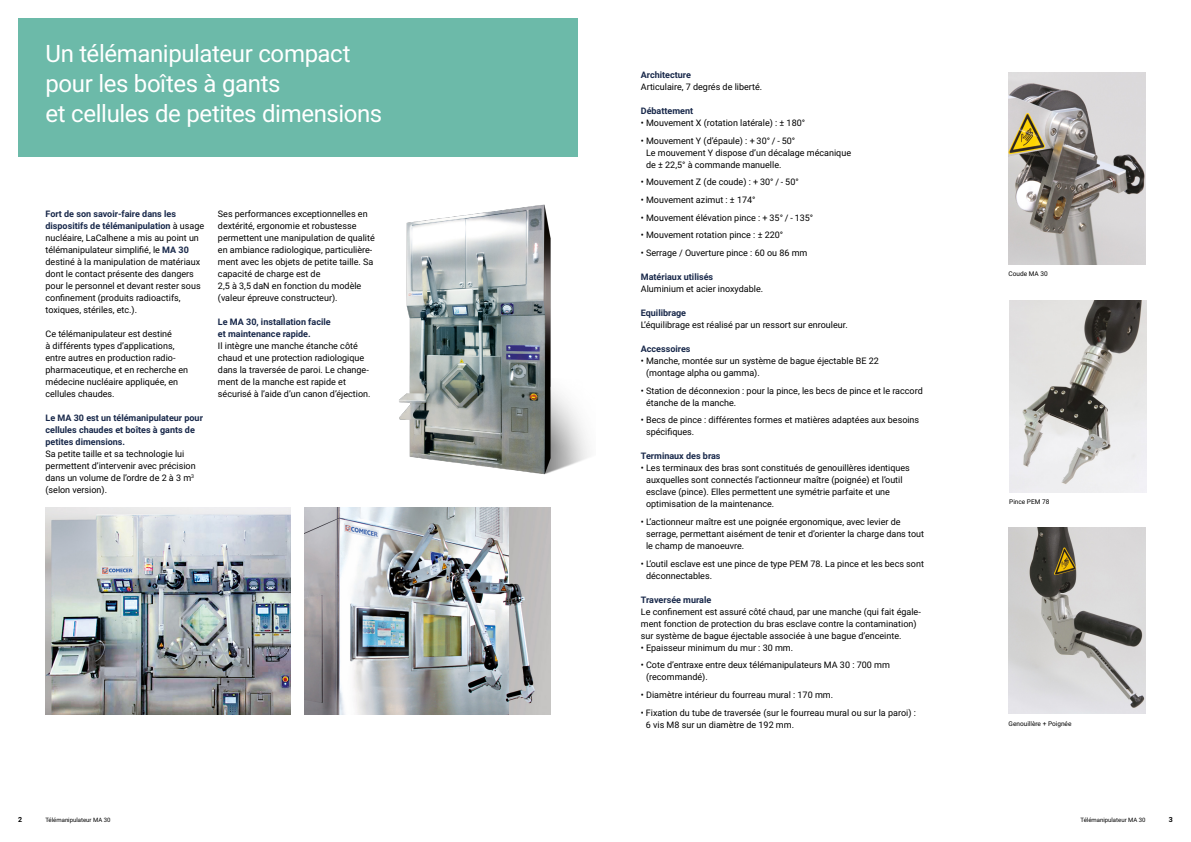
<style>
.page{position:relative;width:1191px;height:842px;background:#fff}
.page>*{position:absolute;margin:0;border:0;box-sizing:border-box;transform-origin:0 0}
.t1{font:24px/30px "Roboto";letter-spacing:-.015em;color:#fff}
.t2{font:9px/12px "Roboto";color:#000}
.t3{font:700 9px/12px "Roboto";color:#18284a}
.t4{font:9px/12px "Roboto";color:#000;scale:.95 1}
.t5{font:700 7px "Roboto";color:#000}
.t6{font:6.5px "Roboto";color:#000}
.t7{font:6px "Roboto";color:#000}
.s1{font-weight:700;color:#18284a}
</style>
<div class="page">
<div style="left:18px;top:18px;width:559px;height:138px;background:#6cbaa9"></div>
<img style="left:45px;top:507px;width:246px;height:207px">
<img style="left:399px;top:204px;width:190px;height:271px">
<img style="left:305px;top:507px;width:245px;height:207px">
<img style="left:1008px;top:72px;width:137px;height:192px">
<img style="left:1009px;top:300px;width:137px;height:192px">
<img style="left:1009px;top:528px;width:136px;height:186px">
<h1 class="t1" style="left:45px;top:37px;width:338px">Un télémanipulateur compact pour les boîtes à gants<br>et cellules de petites dimensions</h1>
<p class="t2" style="left:45px;top:207px;width:160px"><span class="s1">Fort de son savoir-faire dans les dispositifs de télémanipulation</span> à usage nucléaire, LaCalhene a mis au point un télémanipulateur simplifié, le <span class="s1">MA 30 </span>destiné à la manipulation de matériaux dont le contact présente des dangers pour le personnel et devant rester sous confinement (produits radioactifs, toxiques, stériles, etc.).</p>
<p class="t2" style="left:45px;top:327px;width:144px">Ce télémanipulateur est destiné<br>à différents types d’applications, entre autres en production radio&shy;pharmaceutique, et en recherche en médecine nucléaire appliquée, en cellules chaudes.</p>
<p class="t3" style="left:45px;top:411px;width:159px">Le MA 30 est un télémanipulateur pour cellules chaudes et boîtes à gants de petites dimensions.</p>
<p class="t2" style="left:45px;top:447px;width:152px">Sa petite taille et sa technologie lui permettent d’intervenir avec précision dans un volume de l’ordre de 2 à 3 m<sup>3 </sup>(selon version).</p>
<p class="t2" style="left:218px;top:207px;width:158px">Ses performances exceptionnelles en dextérité, ergonomie et robustesse permettent une manipulation de qualité en ambiance radiologique, particulière&shy;ment avec les objets de petite taille. Sa capacité de charge est de<br>2,5 à 3,5 daN en fonction du modèle (valeur épreuve constructeur).</p>
<p class="t3" style="left:218px;top:315px;width:114px">Le MA 30, installation facile et maintenance rapide.</p>
<p class="t2" style="left:218px;top:339px;width:154px">Il intègre une manche étanche côté chaud et une protection radiologique dans la traversée de paroi. Le change&shy;ment de la manche est rapide et sécurisé à l’aide d’un canon d’éjection.</p>
<p class="t3" style="left:641px;top:69px;width:52px">Architecture</p>
<p class="t2" style="left:641px;top:81px;width:123px">Articulaire, 7 degrés de liberté.</p>
<p class="t3" style="left:641px;top:105px;width:54px">Débattement</p>
<p class="t2" style="left:641px;top:117px;width:166px">• Mouvement X (rotation latérale) : ± 180°</p>
<p class="t2" style="left:646px;top:134px;width:206px;text-indent:-5px">• Mouvement Y (d’épaule) : + 30° / - 50°<br>Le mouvement Y dispose d’un décalage mécanique de ± 22,5° à commande manuelle.</p>
<p class="t2" style="left:641px;top:176px;width:159px">• Mouvement Z (de coude) : + 30° / - 50°</p>
<p class="t2" style="left:641px;top:194px;width:116px">• Mouvement azimut : ± 174°</p>
<p class="t2" style="left:641px;top:211px;width:174px">• Mouvement élévation pince : + 35° / - 135°</p>
<p class="t2" style="left:641px;top:229px;width:144px">• Mouvement rotation pince : ± 220°</p>
<p class="t2" style="left:641px;top:247px;width:168px">• Serrage / Ouverture pince : 60 ou 86 mm</p>
<p class="t3" style="left:641px;top:271px;width:74px">Matériaux utilisés</p>
<p class="t2" style="left:641px;top:283px;width:124px">Aluminium et acier inoxydable.</p>
<p class="t3" style="left:641px;top:307px;width:47px">Equilibrage</p>
<p class="t2" style="left:641px;top:319px;width:208px">L’équilibrage est réalisé par un ressort sur enrouleur.</p>
<p class="t3" style="left:641px;top:343px;width:51px">Accessoires</p>
<p class="t2" style="left:646px;top:355px;width:234px;text-indent:-5px">• Manche, montée sur un système de bague éjectable BE 22 (montage alpha ou gamma).</p>
<p class="t2" style="left:646px;top:384px;width:278px;text-indent:-5px">• Station de déconnexion : pour la pince, les becs de pince et le raccord étanche de la manche.</p>
<p class="t2" style="left:646px;top:414px;width:275px;text-indent:-5px">• Becs de pince : différentes formes et matières adaptées aux besoins spécifiques.</p>
<p class="t3" style="left:641px;top:450px;width:81px">Terminaux des bras</p>
<p class="t2" style="left:646px;top:462px;width:265px;text-indent:-5px">• Les terminaux des bras sont constitués de genouillères identiques auxquelles sont connectés l’actionneur maître (poignée) et l’outil esclave (pince). Elles permettent une symétrie parfaite et une optimisation de la maintenance.</p>
<p class="t2" style="left:646px;top:515px;width:279px;text-indent:-5px">• L’actionneur maître est une poignée ergonomique, avec levier de serrage, permettant aisément de tenir et d’orienter la charge dans tout le champ de manoeuvre.</p>
<p class="t2" style="left:646px;top:557px;width:279px;text-indent:-5px">• L’outil esclave est une pince de type PEM 78. La pince et les becs sont déconnectables.</p>
<p class="t3" style="left:641px;top:593px;width:72px">Traversée murale</p>
<p class="t2" style="left:641px;top:605px;width:281px">Le confinement est assuré côté chaud, par une manche (qui fait égale&shy;ment fonction de protection du bras esclave contre la contamination) sur système de bague éjectable associée à une bague d’enceinte.</p>
<p class="t2" style="left:641px;top:641px;width:154px">• Epaisseur minimum du mur : 30 mm.</p>
<p class="t2" style="left:646px;top:659px;width:245px;text-indent:-5px">• Cote d’entraxe entre deux télémanipulateurs MA 30 : 700 mm (recommandé).</p>
<p class="t2" style="left:641px;top:688px;width:194px">• Diamètre intérieur du fourreau mural : 170 mm.</p>
<p class="t4" style="left:646px;top:706px;width:286px;text-indent:-5px">• Fixation du tube de traversée (sur le fourreau mural ou sur la paroi) :<br>6 vis M8 sur un diamètre de 192 mm.</p>
<p class="t6" style="left:1008px;top:269px;width:41px">Coude MA 30</p>
<p class="t6" style="left:1009px;top:498px;width:42px">Pince PEM 78</p>
<p class="t6" style="left:1008px;top:719px;width:64px">Genouillère + Poignée</p>
<p class="t5" style="left:18px;top:815px;width:6px">2</p>
<p class="t7" style="left:45px;top:816px;width:67px">Télémanipulateur MA 30</p>
<p class="t7" style="left:1080px;top:816px;width:67px">Télémanipulateur MA 30</p>
<p class="t5" style="left:1169px;top:815px;width:6px">3</p>
</div>
